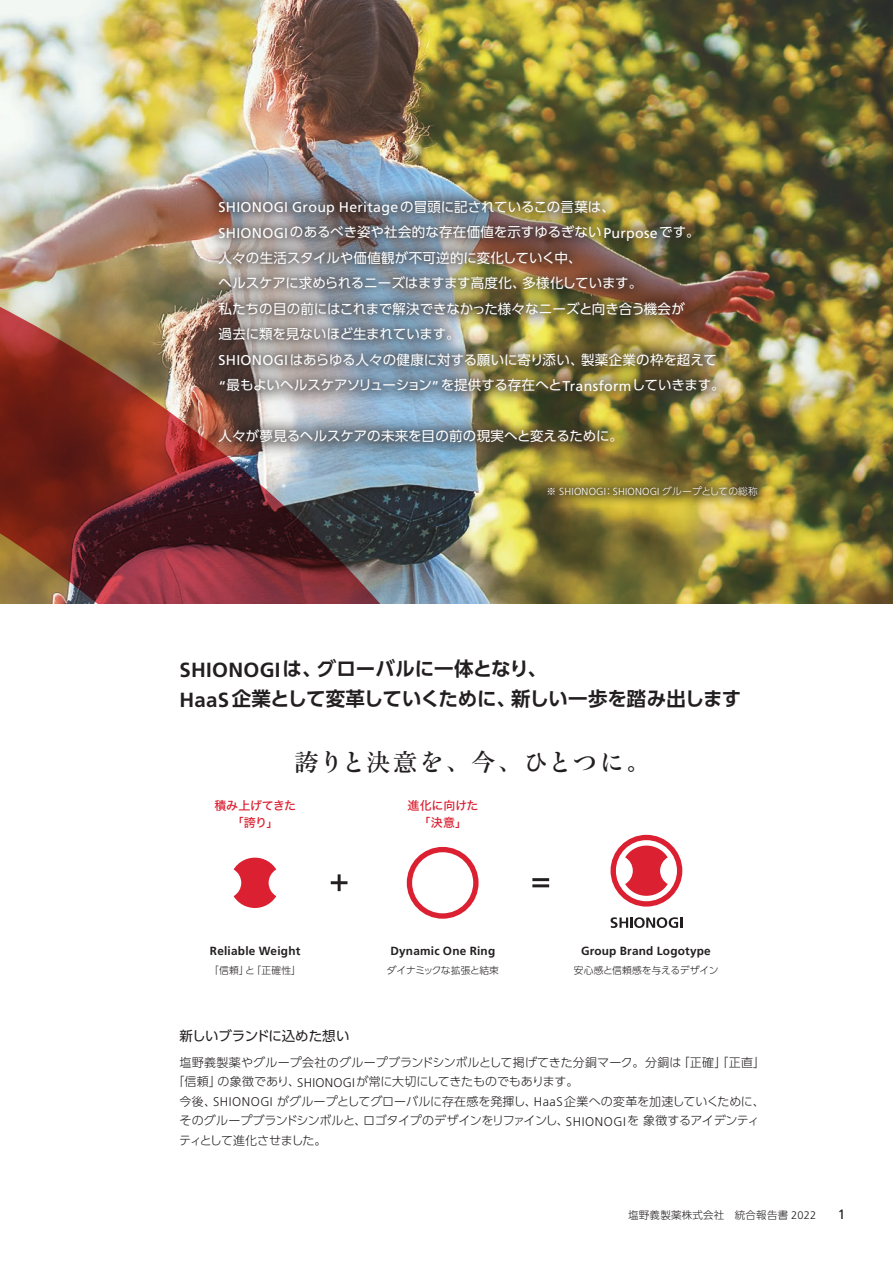
<style>
.page{position:relative;width:893px;height:1263px;background:#fff}
.page>*{position:absolute;margin:0;border:0;box-sizing:border-box;transform-origin:0 0}
.t1{font:700 24px "Ro H Min Sink Std";letter-spacing:.05em;color:#231f20}
.t2{font:700 19.5px/30px "UD Shin Go Pro De";letter-spacing:-.005em;color:#231f20}
.t3{font:14.1px "Frutiger";letter-spacing:.02em;color:#fff}
.t4{font:13.5px/25.5px "UD Shin Go Pro";letter-spacing:-.005em;color:#fff}
.t5{font:13.5px "UD Shin Go Pro";letter-spacing:-.01em;color:#231f20}
.t6{font:13.5px "Frutiger";color:#231f20}
.t7{font:300 12px/19.5px "UD Shin Go Pro";letter-spacing:-.01em;color:#231f20}
.t8{font:12px/16.5px "Hira Kaku Std N W5";letter-spacing:-.015em;color:#da2031;text-align:center}
.t9{font:700 11.85px "Frutiger";letter-spacing:.02em;color:#231f20}
.t10{font:300 10.5px "UD Shin Go Pro";letter-spacing:.02em;color:#231f20}
.t11{font:300 10.2px "Frutiger";letter-spacing:.02em;color:#fff}
.t12{font:300 9.75px "UD Shin Go Pro";letter-spacing:-.01em;color:#231f20}
.t13{font:300 9.75px "UD Shin Go Pro";letter-spacing:-.04em;color:#231f20}
.s1{font-family:"UD Shin Go Pro";font-size:13.5px}
.s2{font-family:"Frutiger";font-size:14.1px}
.s3{font-family:"UD Shin Go Pro";font-size:9.75px}
.s4{font-family:"Frutiger";font-size:20.4px}
.s5{font-family:"Frutiger";font-size:12.6px}
.s6{font-family:"Frutiger";font-size:10.95px}
</style>
<div class="page">
<img style="left:0;top:0;width:893px;height:604px">
<img style="left:0;top:159px;width:710px;height:445px">
<svg style="left:407px;top:847px;width:72px;height:72px"></svg>
<svg style="left:233px;top:857px;width:44px;height:51px"></svg>
<svg style="left:611px;top:917px;width:71px;height:11px"></svg>
<svg style="left:611px;top:835px;width:71px;height:71px"></svg>
<hr style="left:338px;top:874px;width:3px;height:17px;background:#231f20">
<hr style="left:331px;top:881px;width:16px;height:3px;background:#231f20">
<hr style="left:532px;top:878px;width:17px;height:3px;background:#231f20">
<hr style="left:532px;top:884px;width:17px;height:3px;background:#231f20">
<div style="left:204px;top:185px;width:527px;height:273px;background:#231f20;opacity:.7"></div>
<div style="left:537px;top:475px;width:232px;height:32px;background:#231f20;opacity:.8"></div>
<p class="t3" style="left:219px;top:199px;width:398px">SHIONOGI Group Heritage<span class="s1">の冒頭に記されているこの言葉は、</span></p>
<p class="t4" style="left:219px;top:219px;width:508px"><span class="s2">SHIONOGI</span>のあるべき姿や社会的な存在価値を示すゆるぎない<span class="s2">Purpose</span>です。<br>人々の生活スタイルや価値観が不可逆的に変化していく中、<br>ヘルスケアに求められるニーズはますます高度化、多様化しています。<br>私たちの目の前にはこれまで解決できなかった様々なニーズと向き合う機会が<br>過去に類を見ないほど生まれています。<br><span class="s2">SHIONOGI</span>はあらゆる人々の健康に対する願いに寄り添い、製薬企業の枠を超えて<span class="s2">“</span>最もよいヘルスケアソリューション<span class="s2">”</span>を提供する存在へと<span class="s2">Transform</span>していきます。</p>
<p class="t4" style="left:219px;top:423px;width:406px">人々が夢見るヘルスケアの未来を目の前の現実へと変えるために。</p>
<p class="t11" style="left:547px;top:486px;width:213px"><span class="s3">※</span> SHIONOGI<span class="s3">：</span>SHIONOGI <span class="s3">グループとしての総称</span></p>
<h2 class="t2" style="left:180px;top:653px;width:563px"><span class="s4">SHIONOGI</span>は、グローバルに一体となり、<br><span class="s4">HaaS</span>企業として変革していくために、新しい一歩を踏み出します</h2>
<h1 class="t1" style="left:295px;top:747px;width:357px">誇りと決意を、今、ひとつに。</h1>
<p class="t8" style="left:214px;top:797px;width:83px">積み上げてきた「誇り」</p>
<p class="t9" style="left:210px;top:944px;width:92px">Reliable Weight</p>
<p class="t12" style="left:209px;top:962px;width:93px">「信頼」と「正確性」</p>
<p class="t8" style="left:407px;top:797px;width:73px">進化に向けた「決意」</p>
<p class="t9" style="left:390px;top:944px;width:106px">Dynamic One Ring</p>
<p class="t13" style="left:387px;top:962px;width:114px">ダイナミックな拡張と結束</p>
<p class="t9" style="left:581px;top:944px;width:131px">Group Brand Logotype</p>
<p class="t12" style="left:574px;top:962px;width:146px">安心感と信頼感を与えるデザイン</p>
<p class="t5" style="left:180px;top:1025px;width:171px">新しいブランドに込めた想い</p>
<p class="t7" style="left:172px;top:1052px;width:594px;text-indent:7px">塩野義製薬やグループ会社のグループブランドシンボルとして掲げてきた分銅マーク。分銅は「正確」「正直」「信頼」の象徴であり、<span class="s5">SHIONOGI</span>が常に大切にしてきたものでもあります。</p>
<p class="t7" style="left:179px;top:1091px;width:587px">今後、<span class="s5">SHIONOGI</span> がグループとしてグローバルに存在感を発揮し、<span class="s5">HaaS</span>企業への変革を加速していくために、そのグループブランドシンボルと、ロゴタイプのデザインをリファインし、<span class="s5">SHIONOGI</span>を象徴するアイデンティティとして進化させました。</p>
<p class="t10" style="left:628px;top:1206px;width:190px">塩野義製薬株式会社　統合報告書 <span class="s6">2022</span></p>
<p class="t6" style="left:838px;top:1206px;width:9px">1</p>
</div>
